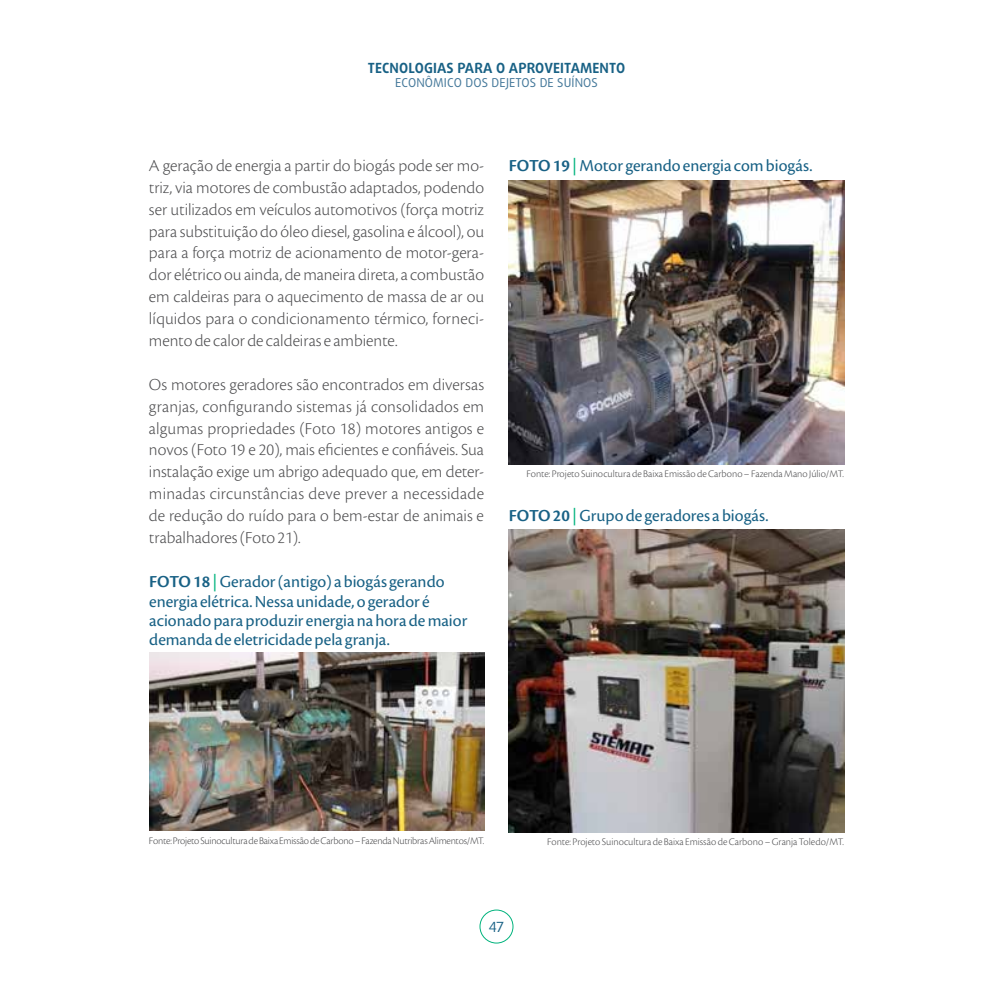
<style>
.page{position:relative;width:993px;height:993px;background:#fff}
.page>*{position:absolute;margin:0;border:0;box-sizing:border-box;transform-origin:0 0}
.t1{font:300 17.5px/21.9px "Cronos Pro";letter-spacing:.005em;color:#4d4d4f;text-align:justify}
.t2{font:17.5px/19.2px "Cronos Pro";color:#186185}
.t3{font:700 14px "Daxline Pro";letter-spacing:.01em;color:#186185}
.t4{font:14px "Daxline Pro";color:#186185}
.t5{font:12.25px "Daxline Pro";letter-spacing:.01em;color:#44789a}
.t6{font:300 10.5px "Cronos Pro";letter-spacing:-.005em;color:#4d4d4f}
.s1{font-weight:600}
.s2{color:#00b37d}
</style>
<div class="page">
<div style="left:479px;top:909px;width:34px;height:34px;border:1px solid #00b37d;border-radius:50%"></div>
<img style="left:149px;top:652px;width:335px;height:178px">
<img style="left:508px;top:180px;width:335px;height:284px">
<img style="left:508px;top:529px;width:335px;height:302px">
<p class="t3" style="left:367px;top:59px;width:259px">TECNOLOGIAS PARA O APROVEITAMENTO</p>
<p class="t5" style="left:395px;top:74px;width:204px">ECONÔMICO DOS DEJETOS DE SUÍNOS</p>
<p class="t1" style="left:149px;top:154px;width:336px">A geração de energia a partir do biogás pode ser mo&shy;triz, via motores de combustão adaptados, podendo ser utilizados em veículos automotivos (força motriz para substituição do óleo diesel, gasolina e álcool), ou para a força motriz de acionamento de motor-gera&shy;dor elétrico ou ainda, de maneira direta, a combustão em caldeiras para o aquecimento de massa de ar ou líquidos para o condicionamento térmico, forneci&shy;mento de calor de caldeiras e ambiente.</p>
<p class="t1" style="left:149px;top:373px;width:336px">Os motores geradores são encontrados em diversas granjas, configurando sistemas já consolidados em algumas propriedades (Foto 18) motores antigos e novos (Foto 19 e 20), mais eficientes e confiáveis. Sua instalação exige um abrigo adequado que, em deter&shy;minadas circunstâncias deve prever a necessidade de redução do ruído para o bem-estar de animais e trabalhadores (Foto 21).</p>
<p class="t2" style="left:149px;top:572px;width:319px"><span class="s1">FOTO 18</span> <span class="s2">|</span> Gerador (antigo) a biogás gerando energia elétrica. Nessa unidade, o gerador é acionado para produzir energia na hora de maior demanda de eletricidade pela granja.</p>
<p class="t2" style="left:508px;top:156px;width:305px"><span class="s1">FOTO 19</span> <span class="s2">|</span> Motor gerando energia com biogás.</p>
<p class="t6" style="left:526px;top:468px;width:319px">Fonte: Projeto Suinocultura de Baixa Emissão de Carbono – Fazenda Mano Júlio/MT.</p>
<p class="t2" style="left:508px;top:506px;width:261px"><span class="s1">FOTO 20</span> <span class="s2">|</span> Grupo de geradores a biogás.</p>
<p class="t6" style="left:149px;top:834px;width:337px">Fonte: Projeto Suinocultura de Baixa Emissão de Carbono – Fazenda Nutribras Alimentos/MT.</p>
<p class="t6" style="left:547px;top:835px;width:298px">Fonte: Projeto Suinocultura de Baixa Emissão de Carbono – Granja Toledo/MT.</p>
<p class="t4" style="left:488px;top:917px;width:17px">47</p>
</div>
